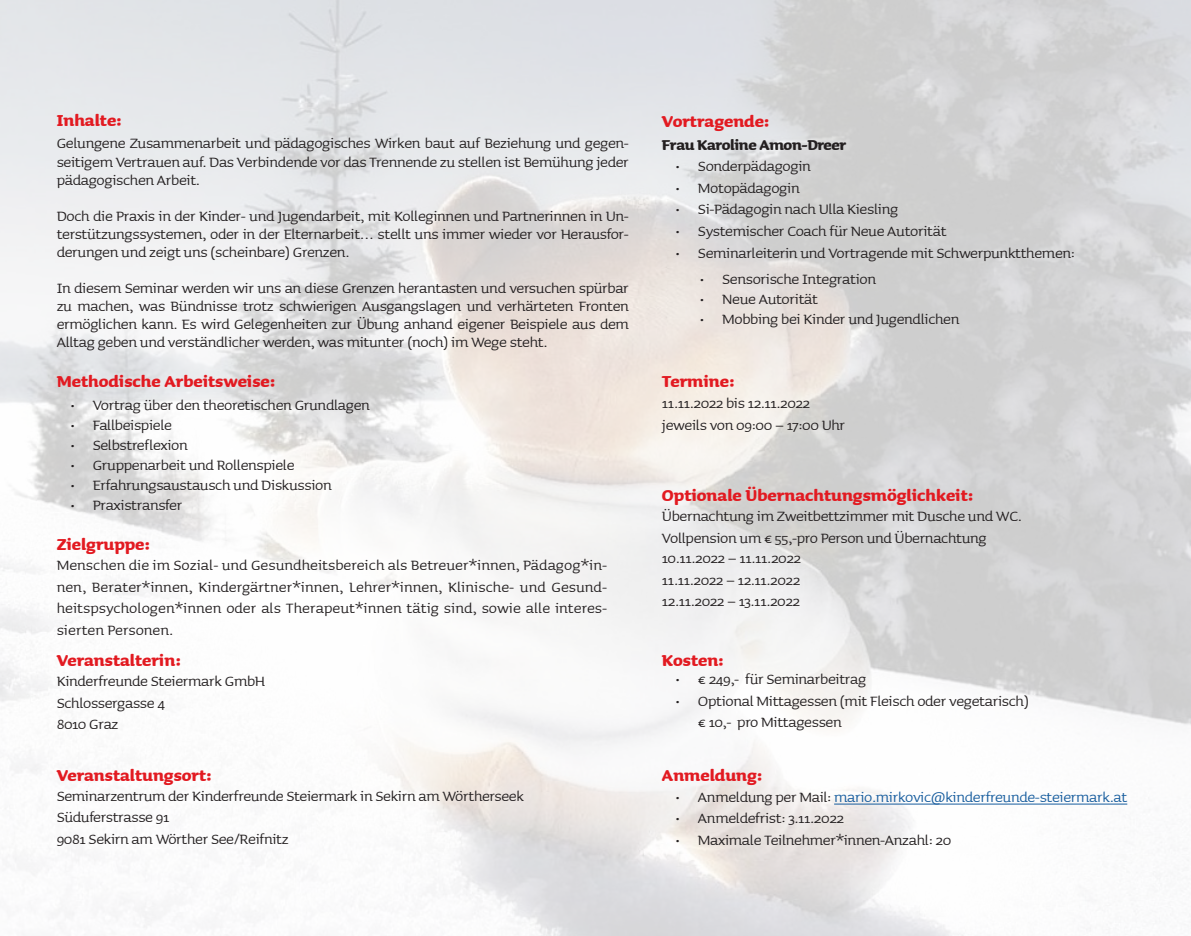
<style>
.page{position:relative;width:1191px;height:936px;background:#fff}
.page>*{position:absolute;margin:0;border:0;box-sizing:border-box;transform-origin:0 0}
.t1{font:700 20px "Sauna";color:#e21a21}
.t2{font:18px/18px "Sauna";letter-spacing:-.02em;color:#231f20;text-align:justify}
.t3{font:18px "Sauna";letter-spacing:-.02em;color:#175d9e}
.Absatzformat_1{font:700 18px "Sauna";letter-spacing:-.02em;color:#231f20}
.s1{color:#231f20}
</style>
<div class="page">
<hr style="left:834px;top:803px;width:293px;height:1px;background:#175d9e">
<p class="t1" style="left:57px;top:107px;width:67px">Inhalte:</p>
<p class="t2" style="left:57px;top:134px;width:574px">Gelungene Zusammenarbeit und pädagogisches Wirken baut auf Beziehung und gegen&shy;seitigem Vertrauen auf. Das Verbindende vor das Trennende zu stellen ist Bemühung jeder pädagogischen Arbeit.</p>
<p class="t2" style="left:57px;top:206px;width:573px">Doch die Praxis in der Kinder- und Jugendarbeit, mit Kolleginnen und Partnerinnen in Un&shy;terstützungssystemen, oder in der Elternarbeit… stellt uns immer wieder vor Herausfor&shy;derungen und zeigt uns (scheinbare) Grenzen.</p>
<p class="t2" style="left:57px;top:278px;width:574px">In diesem Seminar werden wir uns an diese Grenzen herantasten und versuchen spürbar zu machen, was Bündnisse trotz schwierigen Ausgangslagen und verhärteten Fronten ermöglichen kann. Es wird Gelegenheiten zur Übung anhand eigener Beispiele aus dem Alltag geben und verständlicher werden, was mitunter (noch) im Wege steht.</p>
<p class="t1" style="left:57px;top:368px;width:220px">Methodische Arbeitsweise:</p>
<p class="t2" style="left:70px;top:395px;width:301px">• Vortrag über den theoretischen Grundlagen</p>
<p class="t2" style="left:70px;top:415px;width:103px">• Fallbeispiele</p>
<p class="t2" style="left:70px;top:435px;width:119px">• Selbstreflexion</p>
<p class="t2" style="left:70px;top:455px;width:226px">• Gruppenarbeit und Rollenspiele</p>
<p class="t2" style="left:70px;top:475px;width:263px">• Erfahrungsaustausch und Diskussion</p>
<p class="t2" style="left:70px;top:495px;width:114px">• Praxistransfer</p>
<p class="t1" style="left:57px;top:531px;width:95px">Zielgruppe:</p>
<p class="t2" style="left:57px;top:553px;width:552px;line-height:21.6px">Menschen die im Sozial- und Gesundheitsbereich als Betreuer*innen, Pädagog*in&shy;nen, Berater*innen, Kindergärtner*innen, Lehrer*innen, Klinische- und Gesund&shy;heitspsychologen*innen oder als Therapeut*innen tätig sind, sowie alle interes&shy;sierten Personen.</p>
<p class="t1" style="left:57px;top:647px;width:126px">Veranstalterin:</p>
<p class="t2" style="left:57px;top:671px;width:210px">Kinderfreunde Steiermark GmbH</p>
<p class="t2" style="left:57px;top:693px;width:110px">Schlossergasse 4</p>
<p class="t2" style="left:57px;top:714px;width:63px">8010 Graz</p>
<p class="t1" style="left:57px;top:762px;width:157px">Veranstaltungsort:</p>
<p class="t2" style="left:57px;top:785px;width:469px">Seminarzentrum der Kinderfreunde Steiermark in Sekirn am Wörtherseek</p>
<p class="t2" style="left:57px;top:807px;width:114px">Süduferstrasse 91</p>
<p class="t2" style="left:57px;top:829px;width:233px">9081 Sekirn am Wörther See/Reifnitz</p>
<p class="t1" style="left:662px;top:109px;width:109px">Vortragende:</p>
<p class="Absatzformat_1" style="left:662px;top:133px;width:186px">Frau Karoline Amon-Dreer</p>
<p class="t2" style="left:675px;top:156px;width:137px">• Sonderpädagogin</p>
<p class="t2" style="left:675px;top:178px;width:126px">• Motopädagogin</p>
<p class="t2" style="left:675px;top:200px;width:224px">• Si-Pädagogin nach Ulla Kiesling</p>
<p class="t2" style="left:675px;top:221px;width:273px">• Systemischer Coach für Neue Autorität</p>
<p class="t2" style="left:675px;top:243px;width:401px">• Seminarleiterin und Vortragende mit Schwerpunktthemen:</p>
<p class="t2" style="left:699px;top:269px;width:178px">• Sensorische Integration</p>
<p class="t2" style="left:699px;top:289px;width:120px">• Neue Autorität</p>
<p class="t2" style="left:699px;top:309px;width:261px">• Mobbing bei Kinder und Jugendlichen</p>
<p class="t1" style="left:662px;top:368px;width:74px">Termine:</p>
<p class="t2" style="left:662px;top:393px;width:149px">11.11.2022 bis 12.11.2022</p>
<p class="t2" style="left:662px;top:415px;width:185px">jeweils von 09:00 – 17:00 Uhr</p>
<p class="t1" style="left:662px;top:482px;width:313px">Optionale Übernachtungsmöglichkeit:</p>
<p class="t2" style="left:662px;top:506px;width:361px">Übernachtung im Zweitbettzimmer mit Dusche und WC.</p>
<p class="t2" style="left:662px;top:527px;width:326px">Vollpension um € 55,-pro Person und Übernachtung</p>
<p class="t2" style="left:662px;top:548px;width:140px">10.11.2022 – 11.11.2022</p>
<p class="t2" style="left:662px;top:569px;width:140px">11.11.2022 – 12.11.2022</p>
<p class="t2" style="left:662px;top:591px;width:139px">12.11.2022 – 13.11.2022</p>
<p class="t1" style="left:662px;top:647px;width:64px">Kosten:</p>
<p class="t2" style="left:675px;top:669px;width:192px">• € 249,- für Seminarbeitrag</p>
<p class="t2" style="left:698px;top:689px;width:332px;line-height:21.6px;text-indent:-23px">• Optional Mittagessen (mit Fleisch oder vegetarisch) € 10,- pro Mittagessen</p>
<p class="t1" style="left:662px;top:762px;width:102px">Anmeldung:</p>
<p class="t3" style="left:675px;top:785px;width:453px"><span class="s1">• Anmeldung per Mail:</span> mario.mirkovic@kinderfreunde-steiermark.at</p>
<p class="t2" style="left:675px;top:808px;width:170px">• Anmeldefrist: 3.11.2022</p>
<p class="t2" style="left:675px;top:830px;width:277px">• Maximale Teilnehmer*innen-Anzahl: 20</p>
</div>
